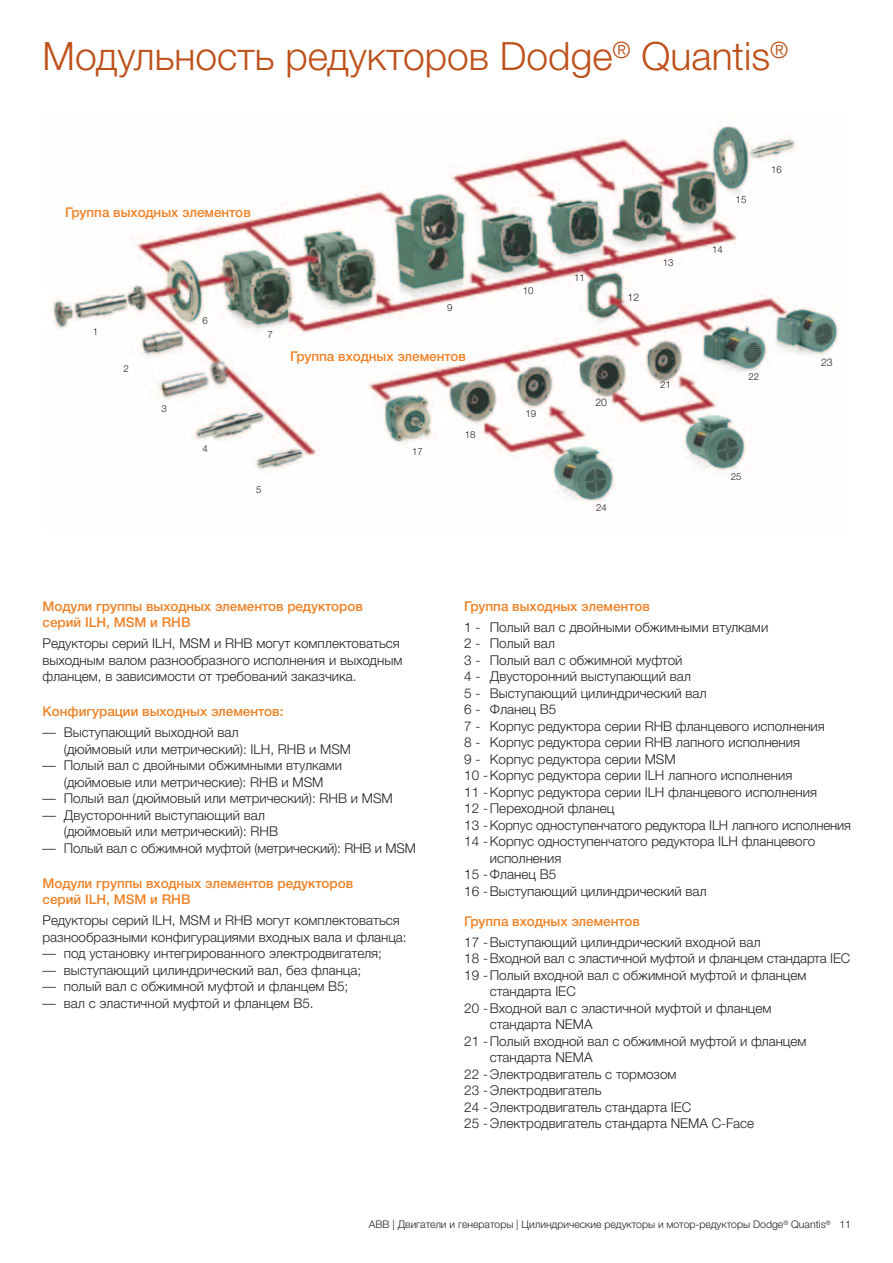
<style>
.page{position:relative;width:893px;height:1263px;background:#fff}
.page>*{position:absolute;margin:0;border:0;box-sizing:border-box;transform-origin:0 0}
.t1{font:300 39px "Helvetica Neue LTW1 G";color:#be5019}
.t2{font:300 13.5px/16.5px "Helvetica Neue LTW1 G";color:#231f20}
.t3{font:500 13.5px/16.5px "Helvetica Neue LTW1 G";color:#ef8227}
.t4{font:300 10.5px "Helvetica Neue LTW1 G";color:#231f20}
.t5{font:300 9.75px "Helvetica Neue LTW1 G";color:#231f20}
</style>
<div class="page">
<img style="left:52px;top:125px;width:787px;height:381px">
<h1 class="t1" style="left:43px;top:33px;width:747px">Модульность редукторов Dodge<sup>®</sup> Quantis<sup>®</sup></h1>
<p class="t3" style="left:65px;top:204px;width:187px">Группа выходных элементов</p>
<p class="t5" style="left:93px;top:325px;width:7px">1</p>
<p class="t5" style="left:124px;top:363px;width:7px">2</p>
<p class="t5" style="left:162px;top:403px;width:7px">3</p>
<p class="t5" style="left:202px;top:315px;width:7px">6</p>
<p class="t5" style="left:202px;top:443px;width:7px">4</p>
<p class="t5" style="left:267px;top:328px;width:7px">7</p>
<p class="t5" style="left:447px;top:301px;width:7px">9</p>
<p class="t3" style="left:290px;top:348px;width:177px">Группа входных элементов</p>
<p class="t5" style="left:256px;top:484px;width:7px">5</p>
<p class="t5" style="left:412px;top:446px;width:12px">17</p>
<p class="t5" style="left:465px;top:429px;width:12px">18</p>
<p class="t5" style="left:523px;top:285px;width:12px">10</p>
<p class="t5" style="left:526px;top:408px;width:12px">19</p>
<p class="t5" style="left:574px;top:272px;width:12px">11</p>
<p class="t4" style="left:627px;top:290px;width:13px">12</p>
<p class="t5" style="left:663px;top:256px;width:12px">13</p>
<p class="t4" style="left:595px;top:396px;width:13px">20</p>
<p class="t5" style="left:660px;top:378px;width:12px">21</p>
<p class="t5" style="left:596px;top:501px;width:12px">24</p>
<p class="t5" style="left:736px;top:193px;width:12px">15</p>
<p class="t5" style="left:712px;top:244px;width:12px">14</p>
<p class="t5" style="left:771px;top:163px;width:12px">16</p>
<p class="t5" style="left:748px;top:371px;width:12px">22</p>
<p class="t5" style="left:731px;top:470px;width:12px">25</p>
<p class="t4" style="left:821px;top:356px;width:13px">23</p>
<p class="t3" style="left:43px;top:597px;width:322px">Модули группы выходных элементов редукторов серий ILH, MSM и RHB</p>
<p class="t2" style="left:43px;top:635px;width:361px">Редукторы серий ILH, MSM и RHB могут комплектоваться выходным валом разнообразного исполнения и выходным фланцем, в зависимости от требований заказчика.</p>
<p class="t3" style="left:43px;top:703px;width:242px">Конфигурации выходных элементов:</p>
<p class="t2" style="left:43px;top:724px;width:198px">–– Выступающий выходной вал</p>
<p class="t2" style="left:64px;top:740px;width:289px">(дюймовый или метрический): ILH, RHB и MSM</p>
<p class="t2" style="left:43px;top:757px;width:301px">–– Полый вал с двойными обжимными втулками</p>
<p class="t2" style="left:64px;top:773px;width:261px">(дюймовые или метрические): RHB и MSM</p>
<p class="t2" style="left:43px;top:790px;width:352px">–– Полый вал (дюймовый или метрический): RHB и MSM</p>
<p class="t2" style="left:43px;top:806px;width:224px">–– Двусторонний выступающий вал</p>
<p class="t2" style="left:64px;top:823px;width:216px">(дюймовый или метрический): RHB</p>
<p class="t2" style="left:43px;top:839px;width:375px">–– Полый вал с обжимной муфтой (метрический): RHB и MSM</p>
<p class="t3" style="left:43px;top:875px;width:312px">Модули группы входных элементов редукторов серий ILH, MSM и RHB</p>
<p class="t2" style="left:43px;top:912px;width:366px">Редукторы серий ILH, MSM и RHB могут комплектоваться разнообразными конфигурациями входных вала и фланца: –– под установку интегрированного электродвигателя;<br>–– выступающий цилиндрический вал, без фланца;<br>–– полый вал с обжимной муфтой и фланцем B5;<br>–– вал с эластичной муфтой и фланцем B5.</p>
<p class="t3" style="left:464px;top:597px;width:187px">Группа выходных элементов</p>
<p class="t2" style="left:464px;top:618px;width:305px">1 - Полый вал с двойными обжимными втулками</p>
<p class="t2" style="left:464px;top:635px;width:92px">2 - Полый вал</p>
<p class="t2" style="left:464px;top:651px;width:220px">3 - Полый вал с обжимной муфтой</p>
<p class="t2" style="left:464px;top:668px;width:228px">4 - Двусторонний выступающий вал</p>
<p class="t2" style="left:464px;top:684px;width:244px">5 - Выступающий цилиндрический вал</p>
<p class="t2" style="left:464px;top:701px;width:93px">6 - Фланец B5</p>
<p class="t2" style="left:464px;top:717px;width:362px">7 - Корпус редуктора серии RHB фланцевого исполнения</p>
<p class="t2" style="left:464px;top:734px;width:337px">8 - Корпус редуктора серии RHB лапного исполнения</p>
<p class="t2" style="left:464px;top:750px;width:213px">9 - Корпус редуктора серии MSM</p>
<p class="t2" style="left:464px;top:767px;width:330px">10 -Корпус редуктора серии ILH лапного исполнения</p>
<p class="t2" style="left:464px;top:783px;width:354px">11 -Корпус редуктора серии ILH фланцевого исполнения</p>
<p class="t2" style="left:464px;top:800px;width:151px">12 -Переходной фланец</p>
<p class="t2" style="left:464px;top:816px;width:388px">13 -Корпус одноступенчатого редуктора ILH лапного исполнения</p>
<p class="t2" style="left:464px;top:833px;width:353px">14 -Корпус одноступенчатого редуктора ILH фланцевого</p>
<p class="t2" style="left:490px;top:849px;width:73px">исполнения</p>
<p class="t2" style="left:464px;top:866px;width:93px">15 -Фланец B5</p>
<p class="t2" style="left:464px;top:882px;width:244px">16 -Выступающий цилиндрический вал</p>
<p class="t3" style="left:464px;top:912px;width:177px">Группа входных элементов</p>
<p class="t2" style="left:464px;top:933px;width:298px">17 -Выступающий цилиндрический входной вал</p>
<p class="t2" style="left:464px;top:950px;width:387px">18 -Входной вал с эластичной муфтой и фланцем стандарта IEC</p>
<p class="t2" style="left:464px;top:966px;width:344px">19 -Полый входной вал с обжимной муфтой и фланцем</p>
<p class="t2" style="left:490px;top:983px;width:88px">стандарта IEC</p>
<p class="t2" style="left:464px;top:999px;width:309px">20 -Входной вал с эластичной муфтой и фланцем</p>
<p class="t2" style="left:490px;top:1016px;width:104px">стандарта NEMA</p>
<p class="t2" style="left:464px;top:1032px;width:344px">21 -Полый входной вал с обжимной муфтой и фланцем</p>
<p class="t2" style="left:490px;top:1049px;width:104px">стандарта NEMA</p>
<p class="t2" style="left:464px;top:1065px;width:214px">22 -Электродвигатель с тормозом</p>
<p class="t2" style="left:464px;top:1082px;width:139px">23 -Электродвигатель</p>
<p class="t2" style="left:464px;top:1098px;width:229px">24 -Электродвигатель стандарта IEC</p>
<p class="t2" style="left:464px;top:1115px;width:291px">25 -Электродвигатель стандарта NEMA C-Face</p>
<p class="t4" style="left:369px;top:1218px;width:484px">ABB | Двигатели и генераторы | Цилиндрические редукторы и мотор-редукторы Dodge<sup>®</sup> Quantis<sup>®</sup> 11</p>
</div>
